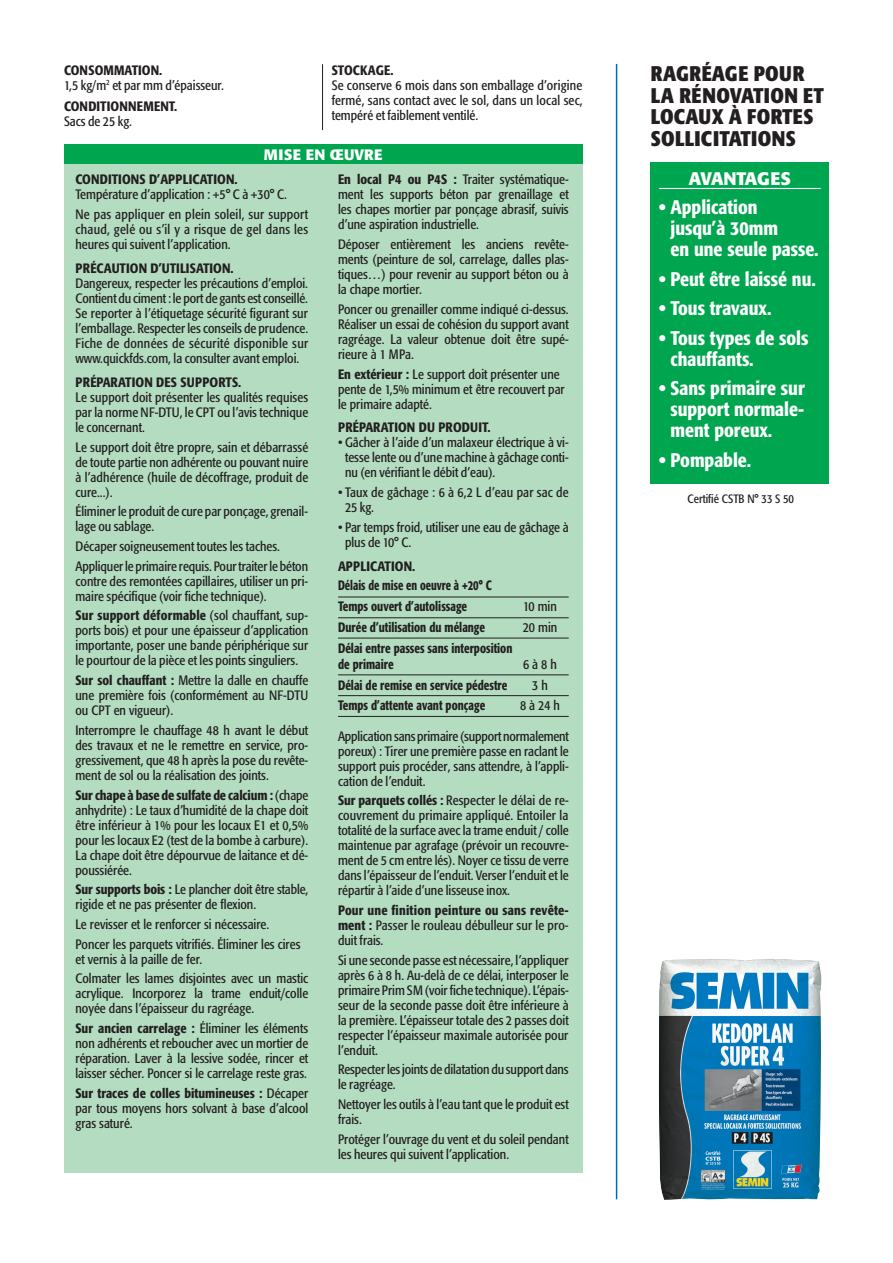
<style>
.page{position:relative;width:893px;height:1263px;background:#fff}
.page>*{position:absolute;margin:0;border:0;box-sizing:border-box;transform-origin:0 0}
.t1{font:700 condensed 21px/21.8px "Formata";letter-spacing:.01em;color:#231f20}
.t2{font:500 condensed 19.5px/21px "Formata";color:#fff}
.t3{font:700 18px "Formata";color:#fff}
.t4{font:700 15px "Formata";letter-spacing:.02em;color:#fff}
.t5{font:condensed 13.5px/15px "Formata";color:#231f20;text-align:justify}
.t6{font:500 condensed 13.5px/19.5px "Formata";color:#231f20}
.t7{font:500 condensed 13.5px/16.4px "Formata";color:#231f20;scale:.9 1}
.t8{font:condensed 13.5px/19.6px "Formata";letter-spacing:.02em;color:#231f20}
.t9{font:condensed 12px "Formata";color:#231f20}
.s1{font-weight:500}
</style>
<div class="page">
<hr style="left:616px;top:64px;width:1px;height:1135px;background:#016ab6">
<div style="left:64px;top:145px;width:519px;height:1028px;background:#b3dcc0"></div>
<div style="left:64px;top:145px;width:519px;height:19px;background:#00a54f"></div>
<div style="left:651px;top:162px;width:178px;height:321px;background:#00a54f"></div>
<hr style="left:659px;top:188px;width:162px;height:1px;background:#fff">
<hr style="left:338px;top:597px;width:231px;height:1px;background:#231f20">
<hr style="left:338px;top:617px;width:231px;height:1px;background:#231f20">
<hr style="left:338px;top:638px;width:231px;height:1px;background:#231f20">
<hr style="left:338px;top:674px;width:231px;height:1px;background:#231f20">
<hr style="left:338px;top:695px;width:231px;height:1px;background:#231f20">
<hr style="left:338px;top:716px;width:231px;height:1px;background:#231f20">
<hr style="left:322px;top:64px;width:1px;height:66px;background:#231f20">
<img style="left:659px;top:959px;width:163px;height:241px">
<p class="t5" style="left:64px;top:62px;width:162px"><span class="s1">CONSOMMATION.<br></span>1,5 kg/m<sup>2</sup> et par mm d’épaisseur.</p>
<p class="t6" style="left:64px;top:96px;width:115px">CONDITIONNEMENT.</p>
<p class="t5" style="left:64px;top:113px;width:70px">Sacs de 25 kg.</p>
<p class="t6" style="left:332px;top:60px;width:63px">STOCKAGE.</p>
<p class="t5" style="left:332px;top:77px;width:252px">Se conserve 6 mois dans son emballage d’origine fermé, sans contact avec le sol, dans un local sec, tempéré et faiblement ventilé.</p>
<p class="t4" style="left:264px;top:145px;width:120px">MISE EN ŒUVRE</p>
<p class="t6" style="left:75px;top:170px;width:15px">Conditions</p>
<p class="t6" style="left:149px;top:170px;width:19px">d’application</p>
<p class="t6" style="left:234px;top:170px;width:5px">.</p>
<p class="t8" style="left:75px;top:185px;width:234px">Température d’application : +5° C à +30° C.<br>Ne pas appliquer en plein soleil, sur support</p>
<p class="t5" style="left:75px;top:222px;width:234px">chaud, gelé ou s’il y a risque de gel dans les heures qui suivent l’application.</p>
<p class="t6" style="left:75px;top:258px;width:16px">Précaution</p>
<p class="t6" style="left:151px;top:258px;width:19px">d’utilisation</p>
<p class="t6" style="left:231px;top:258px;width:5px">.</p>
<p class="t5" style="left:75px;top:276px;width:234px">Dangereux, respecter les précautions d’emploi.<br>Contient du ciment : le port de gants est conseillé.<br>Se reporter à l’étiquetage sécurité figurant sur l’emballage. Respecter les conseils de prudence.<br>Fiche de données de sécurité disponible sur www.quickfds.com, la consulter avant emploi.</p>
<p class="t6" style="left:75px;top:372px;width:16px">Préparation</p>
<p class="t6" style="left:156px;top:372px;width:8px">des</p>
<p class="t6" style="left:181px;top:372px;width:9px">supports</p>
<p class="t6" style="left:238px;top:372px;width:5px">.</p>
<p class="t5" style="left:75px;top:390px;width:234px">Le support doit présenter les qualités requises par la norme NF-DTU, le CPT ou l’avis technique le concernant.</p>
<p class="t5" style="left:75px;top:439px;width:234px">Le support doit être propre, sain et débarrassé de toute partie non adhérente ou pouvant nuire à l’adhérence (huile de décoffrage, produit de cure...).</p>
<p class="t5" style="left:75px;top:504px;width:234px">Éliminer le produit de cure par ponçage, grenail&shy;lage ou sablage.</p>
<p class="t5" style="left:75px;top:537px;width:234px;line-height:19.6px">Décaper soigneusement toutes les taches.<br>Appliquer le primaire requis. Pour traiter le béton</p>
<p class="t5" style="left:75px;top:574px;width:234px">contre des remontées capillaires, utiliser un pri&shy;maire spécifique (voir fiche technique).</p>
<p class="t5" style="left:75px;top:608px;width:234px"><span class="s1">Sur support déformable</span> (sol chauffant, sup&shy;ports bois) et pour une épaisseur d’application importante, poser une bande périphérique sur le pourtour de la pièce et les points singuliers.</p>
<p class="t5" style="left:75px;top:673px;width:234px"><span class="s1">Sur sol chauffant :</span> Mettre la dalle en chauffe une première fois (conformément au NF-DTU ou CPT en vigueur).</p>
<p class="t5" style="left:75px;top:723px;width:234px">Interrompre le chauffage 48 h avant le début des travaux et ne le remettre en service, pro&shy;gressivement, que 48 h après la pose du revête&shy;ment de sol ou la réalisation des joints.</p>
<p class="t5" style="left:75px;top:787px;width:234px"><span class="s1">Sur chape à base de sulfate de calcium :</span> (chape anhydrite) : Le taux d’humidité de la chape doit être inférieur à 1% pour les locaux E1 et 0,5% pour les locaux E2 (test de la bombe à carbure).<br>La chape doit être dépourvue de laitance et dé&shy;poussiérée.</p>
<p class="t5" style="left:75px;top:882px;width:234px"><span class="s1">Sur supports bois :</span> Le plancher doit être stable, rigide et ne pas présenter de flexion.</p>
<p class="t5" style="left:75px;top:914px;width:227px;line-height:19.6px">Le revisser et le renforcer si nécessaire.<br>Poncer les parquets vitrifiés. Éliminer les cires</p>
<p class="t5" style="left:75px;top:949px;width:234px;line-height:19.6px">et vernis à la paille de fer.<br>Colmater les lames disjointes avec un mastic</p>
<p class="t5" style="left:75px;top:986px;width:234px">acrylique. Incorporez la trame enduit/colle noyée dans l’épaisseur du ragréage.</p>
<p class="t5" style="left:75px;top:1021px;width:234px"><span class="s1">Sur ancien carrelage :</span> Éliminer les éléments non adhérents et reboucher avec un mortier de réparation. Laver à la lessive sodée, rincer et laisser sécher. Poncer si le carrelage reste gras.</p>
<p class="t5" style="left:75px;top:1085px;width:234px"><span class="s1">Sur traces de colles bitumineuses :</span> Décaper par tous moyens hors solvant à base d’alcool gras saturé.</p>
<p class="t5" style="left:338px;top:172px;width:232px"><span class="s1">En local P4 ou P4S :</span> Traiter systématique&shy;ment les supports béton par grenaillage et les chapes mortier par ponçage abrasif, suivis d’une aspiration industrielle.</p>
<p class="t5" style="left:338px;top:237px;width:232px">Déposer entièrement les anciens revête&shy;ments (peinture de sol, carrelage, dalles plas&shy;tiques…) pour revenir au support béton ou à la chape mortier.</p>
<p class="t5" style="left:338px;top:302px;width:232px">Poncer ou grenailler comme indiqué ci-dessus.<br>Réaliser un essai de cohésion du support avant ragréage. La valeur obtenue doit être supé&shy;rieure à 1 MPa.</p>
<p class="t5" style="left:338px;top:366px;width:228px;text-align:left"><span class="s1">En extérieur :</span> Le support doit présenter une pente de 1,5% minimum et être recouvert par le primaire adapté.</p>
<p class="t6" style="left:338px;top:418px;width:16px">Préparation</p>
<p class="t6" style="left:419px;top:418px;width:28px">du produit</p>
<p class="t6" style="left:487px;top:418px;width:5px">.</p>
<p class="t5" style="left:345px;top:435px;width:225px;text-indent:-7px">• Gâcher à l’aide d’un malaxeur électrique à vi&shy;tesse lente ou d’une machine à gâchage conti&shy;nu (en vérifiant le débit d’eau).</p>
<p class="t5" style="left:345px;top:485px;width:225px;text-indent:-7px">• Taux de gâchage : 6 à 6,2 L d’eau par sac de<br>25 kg.</p>
<p class="t5" style="left:345px;top:520px;width:225px;text-indent:-7px">• Par temps froid, utiliser une eau de gâchage à plus de 10° C.</p>
<p class="t6" style="left:338px;top:556px;width:155px">APPLICATION.<br>Délais de mise en oeuvre à +20° C</p>
<p class="t7" style="left:338px;top:598px;width:145px">Temps ouvert d’autolissage</p>
<p class="t5" style="left:523px;top:599px;width:35px">10 min</p>
<p class="t7" style="left:338px;top:619px;width:165px">Durée d’utilisation du mélange</p>
<p class="t5" style="left:523px;top:620px;width:36px">20 min</p>
<p class="t7" style="left:338px;top:640px;width:195px">Délai entre passes sans interposition de primaire</p>
<p class="t5" style="left:523px;top:657px;width:36px">6 à 8 h</p>
<p class="t7" style="left:338px;top:677px;width:190px">Délai de remise en service pédestre</p>
<p class="t5" style="left:532px;top:677px;width:17px">3 h</p>
<p class="t7" style="left:338px;top:697px;width:165px">Temps d’attente avant ponçage</p>
<p class="t5" style="left:520px;top:698px;width:42px">8 à 24 h</p>
<p class="t5" style="left:338px;top:728px;width:232px">Application sans primaire (support normalement poreux) : Tirer une première passe en raclant le support puis procéder, sans attendre, à l’appli&shy;cation de l’enduit.</p>
<p class="t5" style="left:338px;top:793px;width:232px"><span class="s1">Sur parquets collés :</span> Respecter le délai de re&shy;couvrement du primaire appliqué. Entoiler la totalité de la surface avec la trame enduit / colle maintenue par agrafage (prévoir un recouvre&shy;ment de 5 cm entre lés). Noyer ce tissu de verre dans l’épaisseur de l’enduit. Verser l’enduit et le répartir à l’aide d’une lisseuse inox.</p>
<p class="t5" style="left:338px;top:903px;width:232px"><span class="s1">Pour une finition peinture ou sans revête&shy;ment :</span> Passer le rouleau débulleur sur le pro&shy;duit frais.</p>
<p class="t5" style="left:338px;top:952px;width:232px">Si une seconde passe est nécessaire, l’appliquer après 6 à 8 h. Au-delà de ce délai, interposer le primaire Prim SM (voir fiche technique). L’épais&shy;seur de la seconde passe doit être inférieure à la première. L’épaisseur totale des 2 passes doit respecter l’épaisseur maximale autorisée pour l’enduit.</p>
<p class="t5" style="left:338px;top:1062px;width:232px">Respecter les joints de dilatation du support dans le ragréage.</p>
<p class="t5" style="left:338px;top:1097px;width:232px">Nettoyer les outils à l’eau tant que le produit est frais.</p>
<p class="t5" style="left:338px;top:1131px;width:232px">Protéger l’ouvrage du vent et du soleil pendant les heures qui suivent l’application.</p>
<h1 class="t1" style="left:651px;top:62px;width:175px">RAGRÉAGE POUR<br>LA RÉNOVATION ET<br>LOCAUX À FORTES<br>SOLLICITATIONS</h1>
<h3 class="t3" style="left:689px;top:167px;width:104px">AVANTAGES</h3>
<h2 class="t2" style="left:670px;top:197px;width:150px;text-indent:-11px">• Application<br>jusqu’à 30mm<br>en une seule passe.</h2>
<h2 class="t2" style="left:659px;top:268px;width:158px">• Peut être laissé nu.</h2>
<h2 class="t2" style="left:659px;top:298px;width:114px">• Tous travaux.</h2>
<h2 class="t2" style="left:670px;top:327px;width:139px;text-indent:-11px">• Tous types de sols chauffants.</h2>
<h2 class="t2" style="left:670px;top:378px;width:136px;text-align:justify;text-indent:-11px">• Sans primaire sur support normale&shy;ment poreux.</h2>
<h2 class="t2" style="left:659px;top:449px;width:94px">• Pompable.</h2>
<p class="t9" style="left:687px;top:492px;width:108px">Certifié CSTB N° 33 S 50</p>
</div>
